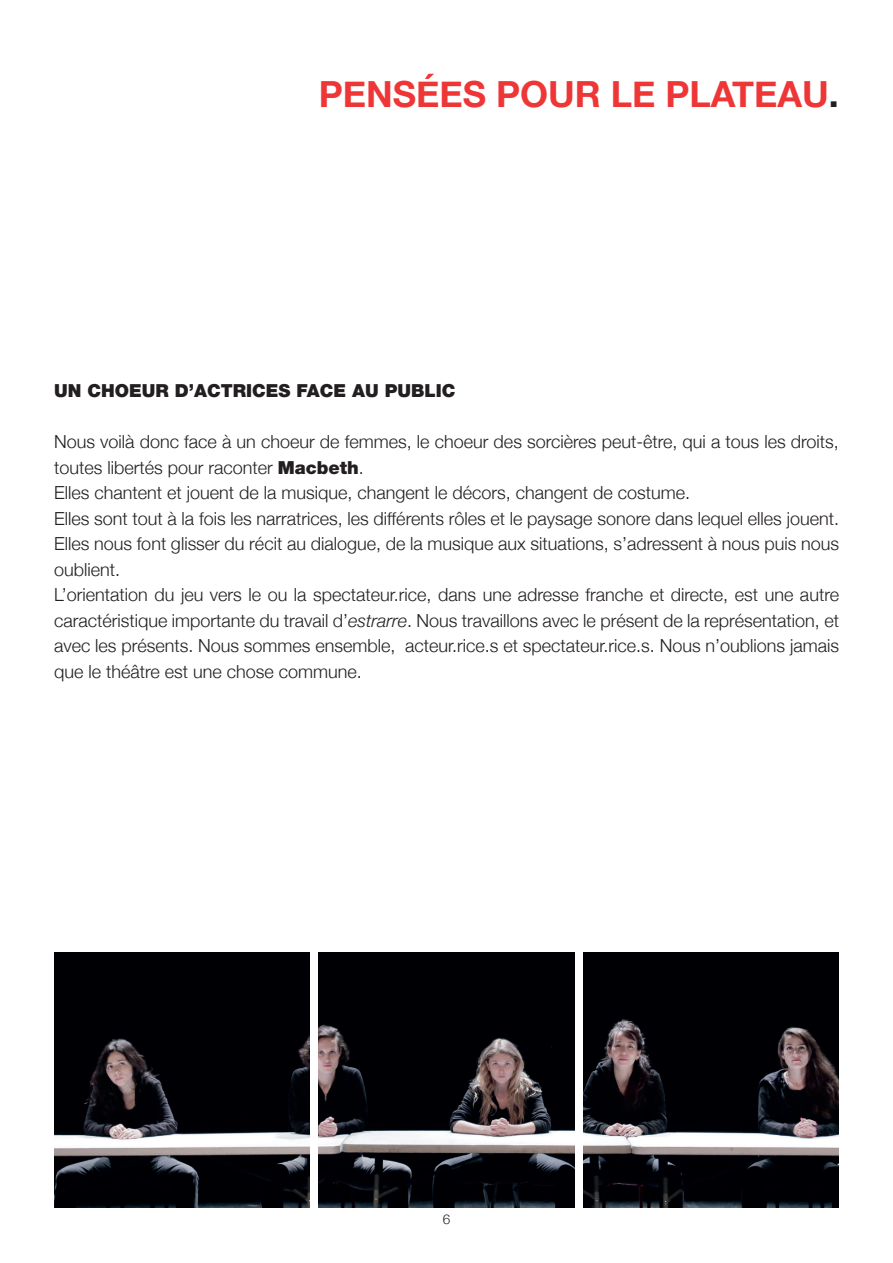
<style>
.page{position:relative;width:893px;height:1263px;background:#fff}
.page>*{position:absolute;margin:0;border:0;box-sizing:border-box;transform-origin:0 0}
.t1{font:700 36px "Helvetica Neue";color:#ee3637}
.t2{font:300 18px/25.5px "Helvetica Neue";color:#231f20}
.t3{font:900 18px "Helvetica Neue";color:#231f20}
.t4{font:300 13.5px "Helvetica Neue";color:#231f20}
.s1{color:#231f20}
.s2{font-weight:900}
.s3{font-style:italic}
</style>
<div class="page">
<img style="left:54px;top:952px;width:255px;height:256px">
<img style="left:319px;top:952px;width:255px;height:256px">
<img style="left:584px;top:952px;width:255px;height:256px">
<h1 class="t1" style="left:319px;top:72px;width:522px">PENSÉES POUR LE PLATEAU<span class="s1">.</span></h1>
<p class="t3" style="left:54px;top:380px;width:403px">UN CHOEUR D’ACTRICES FACE AU PUBLIC</p>
<p class="t2" style="left:54px;top:429px;width:786px">Nous voilà donc face à un choeur de femmes, le choeur des sorcières peut-être, qui a tous les droits, toutes libertés pour raconter <span class="s2">Macbeth</span>.<br>Elles chantent et jouent de la musique, changent le décors, changent de costume.<br>Elles sont tout à la fois les narratrices, les différents rôles et le paysage sonore dans lequel elles jouent.<br>Elles nous font glisser du récit au dialogue, de la musique aux situations, s’adressent à nous puis nous oublient.<br>L’orientation du jeu vers le ou la spectateur.rice, dans une adresse franche et directe, est une autre caractéristique importante du travail d’<span class="s3">estrarre</span>. Nous travaillons avec le présent de la représentation, et avec les présents. Nous sommes ensemble, acteur.rice.s et spectateur.rice.s. Nous n’oublions jamais que le théâtre est une chose commune.</p>
<p class="t4" style="left:443px;top:1211px;width:9px">6</p>
</div>
